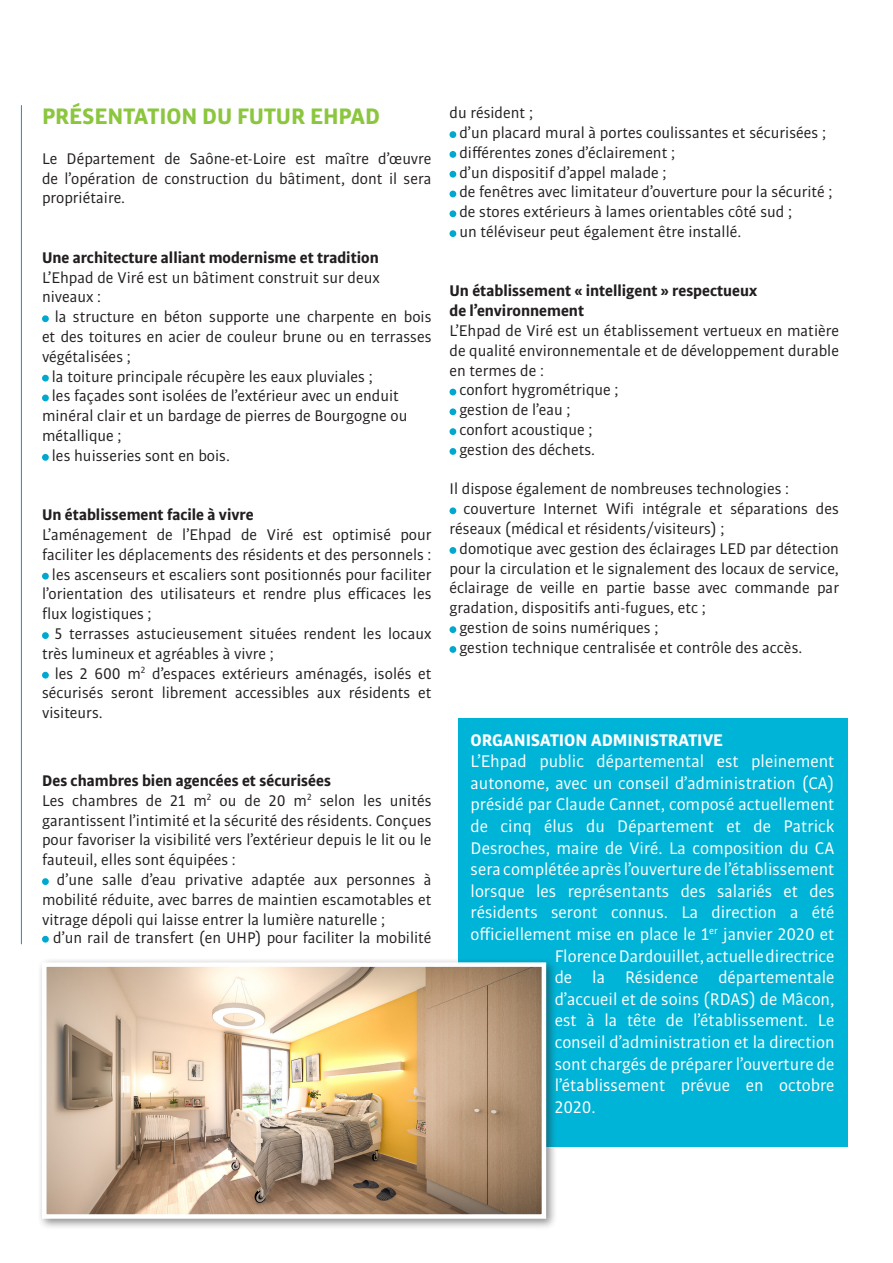
<style>
.page{position:relative;width:893px;height:1263px;background:#fff}
.page>*{position:absolute;margin:0;border:0;box-sizing:border-box;transform-origin:0 0}
.t1{font:700 24px "Bulo";color:#8bc63e}
.t2{font:18px "Bulo";color:#fff}
.t3{font:700 18px "Bulo";color:#fff}
.t4{font:16.5px/19.8px "Bulo";color:#231f20;text-align:justify}
.t5{font:700 16.5px "Bulo";color:#231f20}
</style>
<div class="page">
<hr style="left:21px;top:105px;width:1px;height:839px;background:#0095d9">
<div style="left:42px;top:315px;width:7px;height:7px;background:#00a8d0;border-radius:50%"></div>
<div style="left:42px;top:375px;width:7px;height:7px;background:#00a8d0;border-radius:50%"></div>
<div style="left:42px;top:394px;width:7px;height:7px;background:#00a8d0;border-radius:50%"></div>
<div style="left:42px;top:454px;width:7px;height:7px;background:#00a8d0;border-radius:50%"></div>
<div style="left:42px;top:573px;width:7px;height:7px;background:#00a8d0;border-radius:50%"></div>
<div style="left:42px;top:632px;width:7px;height:7px;background:#00a8d0;border-radius:50%"></div>
<div style="left:42px;top:672px;width:7px;height:7px;background:#00a8d0;border-radius:50%"></div>
<div style="left:42px;top:878px;width:7px;height:7px;background:#00a8d0;border-radius:50%"></div>
<div style="left:42px;top:936px;width:7px;height:7px;background:#00a8d0;border-radius:50%"></div>
<div style="left:449px;top:131px;width:7px;height:7px;background:#00a8d0;border-radius:50%"></div>
<div style="left:449px;top:151px;width:7px;height:7px;background:#00a8d0;border-radius:50%"></div>
<div style="left:449px;top:171px;width:7px;height:7px;background:#00a8d0;border-radius:50%"></div>
<div style="left:449px;top:191px;width:7px;height:6px;background:#00a8d0;border-radius:50%"></div>
<div style="left:449px;top:210px;width:7px;height:7px;background:#00a8d0;border-radius:50%"></div>
<div style="left:449px;top:230px;width:7px;height:7px;background:#00a8d0;border-radius:50%"></div>
<div style="left:449px;top:389px;width:7px;height:6px;background:#00a8d0;border-radius:50%"></div>
<div style="left:449px;top:408px;width:7px;height:7px;background:#00a8d0;border-radius:50%"></div>
<div style="left:449px;top:428px;width:7px;height:7px;background:#00a8d0;border-radius:50%"></div>
<div style="left:449px;top:448px;width:7px;height:7px;background:#00a8d0;border-radius:50%"></div>
<div style="left:449px;top:507px;width:7px;height:7px;background:#00a8d0;border-radius:50%"></div>
<div style="left:449px;top:547px;width:7px;height:7px;background:#00a8d0;border-radius:50%"></div>
<div style="left:449px;top:626px;width:7px;height:7px;background:#00a8d0;border-radius:50%"></div>
<div style="left:449px;top:646px;width:7px;height:7px;background:#00a8d0;border-radius:50%"></div>
<div style="left:458px;top:719px;width:389px;height:428px;background:#00b4d7"></div>
<div style="left:37px;top:957px;width:520px;height:273px;background:#231f20;opacity:.5"></div>
<img style="left:47px;top:967px;width:494px;height:247px">
<div style="left:42px;top:962px;width:504px;height:257px;border:4px solid #fff"></div>
<p class="t1" style="left:42px;top:101px;width:339px">PRÉSENTATION DU FUTUR EHPAD</p>
<p class="t4" style="left:42px;top:148px;width:391px">Le Département de Saône-et-Loire est maître d’œuvre de l’opération de construction du bâtiment, dont il sera propriétaire.</p>
<p class="t5" style="left:42px;top:247px;width:338px">Une architecture alliant modernisme et tradition</p>
<p class="t4" style="left:42px;top:267px;width:339px">L’Ehpad de Viré est un bâtiment construit sur deux</p>
<p class="t4" style="left:42px;top:287px;width:61px">niveaux :</p>
<p class="t4" style="left:42px;top:306px;width:391px;text-indent:13px">la structure en béton supporte une charpente en bois et des toitures en acier de couleur brune ou en terrasses végétalisées ;</p>
<p class="t4" style="left:52px;top:366px;width:322px">la toiture principale récupère les eaux pluviales ;</p>
<p class="t4" style="left:42px;top:386px;width:367px;text-align:left;text-indent:10px">les façades sont isolées de l’extérieur avec un enduit minéral clair et un bardage de pierres de Bourgogne ou métallique ;</p>
<p class="t4" style="left:52px;top:445px;width:180px">les huisseries sont en bois.</p>
<p class="t5" style="left:42px;top:504px;width:213px">Un établissement facile à vivre</p>
<p class="t4" style="left:42px;top:524px;width:391px">L’aménagement de l’Ehpad de Viré est optimisé pour faciliter les déplacements des résidents et des personnels :</p>
<p class="t4" style="left:42px;top:564px;width:391px;text-indent:10px">les ascenseurs et escaliers sont positionnés pour faciliter l’orientation des utilisateurs et rendre plus efficaces les flux logistiques ;</p>
<p class="t4" style="left:42px;top:623px;width:391px;text-indent:13px">5 terrasses astucieusement situées rendent les locaux très lumineux et agréables à vivre ;</p>
<p class="t4" style="left:42px;top:663px;width:391px;text-indent:13px">les 2 600 m<sup>2</sup> d’espaces extérieurs aménagés, isolés et sécurisés seront librement accessibles aux résidents et visiteurs.</p>
<p class="t5" style="left:42px;top:770px;width:290px">Des chambres bien agencées et sécurisées</p>
<p class="t4" style="left:42px;top:790px;width:391px">Les chambres de 21 m<sup>2</sup> ou de 20 m<sup>2</sup> selon les unités garantissent l’intimité et la sécurité des résidents. Conçues pour favoriser la visibilité vers l’extérieur depuis le lit ou le fauteuil, elles sont équipées :</p>
<p class="t4" style="left:42px;top:869px;width:391px;text-indent:15px">d’une salle d’eau privative adaptée aux personnes à mobilité réduite, avec barres de maintien escamotables et vitrage dépoli qui laisse entrer la lumière naturelle ;</p>
<p class="t4" style="left:53px;top:927px;width:380px">d’un rail de transfert (en UHP) pour faciliter la mobilité</p>
<p class="t4" style="left:449px;top:103px;width:85px">du résident ;</p>
<p class="t4" style="left:459px;top:122px;width:368px">d’un placard mural à portes coulissantes et sécurisées ;</p>
<p class="t4" style="left:459px;top:142px;width:217px">différentes zones d’éclairement ;</p>
<p class="t4" style="left:459px;top:162px;width:209px">d’un dispositif d’appel malade ;</p>
<p class="t4" style="left:459px;top:182px;width:375px">de fenêtres avec limitateur d’ouverture pour la sécurité ;</p>
<p class="t4" style="left:459px;top:202px;width:334px">de stores extérieurs à lames orientables côté sud ;</p>
<p class="t4" style="left:459px;top:221px;width:283px">un téléviseur peut également être installé.</p>
<p class="t5" style="left:449px;top:280px;width:309px">Un établissement « intelligent » respectueux</p>
<p class="t5" style="left:449px;top:300px;width:136px">de l’environnement</p>
<p class="t4" style="left:449px;top:320px;width:391px">L’Ehpad de Viré est un établissement vertueux en matière de qualité environnementale et de développement durable en termes de :</p>
<p class="t4" style="left:459px;top:380px;width:161px">confort hygrométrique ;</p>
<p class="t4" style="left:459px;top:400px;width:113px">gestion de l’eau ;</p>
<p class="t4" style="left:459px;top:419px;width:135px">confort acoustique ;</p>
<p class="t4" style="left:459px;top:439px;width:137px">gestion des déchets.</p>
<p class="t4" style="left:449px;top:479px;width:341px">Il dispose également de nombreuses technologies :</p>
<p class="t4" style="left:449px;top:499px;width:391px;text-indent:14px">couverture Internet Wifi intégrale et séparations des réseaux (médical et résidents/visiteurs) ;</p>
<p class="t4" style="left:449px;top:538px;width:391px;text-indent:10px">domotique avec gestion des éclairages LED par détection pour la circulation et le signalement des locaux de service, éclairage de veille en partie basse avec commande par gradation, dispositifs anti-fugues, etc ;</p>
<p class="t4" style="left:459px;top:617px;width:200px">gestion de soins numériques ;</p>
<p class="t4" style="left:459px;top:637px;width:344px">gestion technique centralisée et contrôle des accès.</p>
<p class="t3" style="left:471px;top:728px;width:254px">ORGANISATION ADMINISTRATIVE</p>
<p class="t2" style="left:471px;top:750px;width:365px">L’Ehpad public départemental est pleinement</p>
<p class="t2" style="left:471px;top:772px;width:365px">autonome, avec un conseil d’administration (CA)</p>
<p class="t2" style="left:471px;top:793px;width:365px">présidé par Claude Cannet, composé actuellement</p>
<p class="t2" style="left:471px;top:815px;width:365px">de cinq élus du Département et de Patrick</p>
<p class="t2" style="left:471px;top:837px;width:365px">Desroches, maire de Viré. La composition du CA</p>
<p class="t2" style="left:471px;top:858px;width:365px">sera complétée après l’ouverture de l’établissement</p>
<p class="t2" style="left:471px;top:880px;width:365px">lorsque les représentants des salariés et des</p>
<p class="t2" style="left:471px;top:901px;width:365px">résidents seront connus. La direction a été</p>
<p class="t2" style="left:471px;top:923px;width:365px">officiellement mise en place le 1<sup>er</sup> janvier 2020 et</p>
<p class="t2" style="left:555px;top:945px;width:281px">Florence Dardouillet, actuelle directrice</p>
<p class="t2" style="left:555px;top:966px;width:281px">de la Résidence départementale</p>
<p class="t2" style="left:555px;top:988px;width:281px">d’accueil et de soins (RDAS) de Mâcon,</p>
<p class="t2" style="left:555px;top:1009px;width:281px">est à la tête de l’établissement. Le</p>
<p class="t2" style="left:555px;top:1031px;width:281px">conseil d’administration et la direction</p>
<p class="t2" style="left:555px;top:1053px;width:281px">sont chargés de préparer l’ouverture de</p>
<p class="t2" style="left:555px;top:1074px;width:281px">l’établissement prévue en octobre</p>
<p class="t2" style="left:555px;top:1096px;width:43px">2020.</p>
</div>
